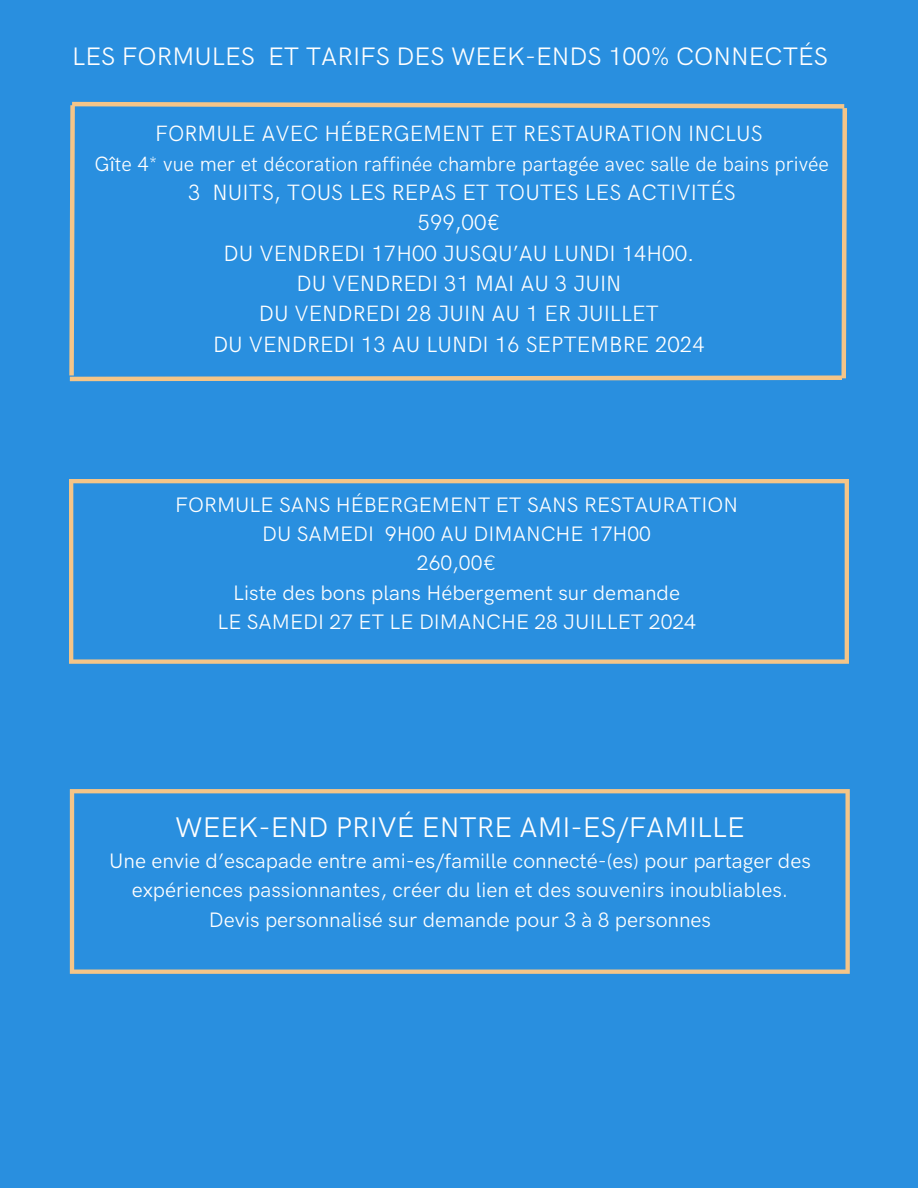
<style>
.page{position:relative;width:918px;height:1188px;background:#298fdf}
.page>*{position:absolute;margin:0;border:0;box-sizing:border-box;transform-origin:0 0}
.t1{font:28.5px "HK Grotesk Pro";color:#fff}
.t2{font:25.35px "HK Grotesk Pro";color:#fff}
.t3{font:300 22.2px/30.3px "HK Grotesk";color:#fff;text-align:center}
.t4{font:21px/29.2px "HK Grotesk Pro";color:#fff;text-align:center}
.t5{font:300 20.7px "HK Grotesk";color:#fff}
</style>
<div class="page">
<svg style="left:69px;top:479px;width:780px;height:185px"></svg>
<svg style="left:70px;top:789px;width:779px;height:185px"></svg>
<svg style="left:69px;top:101px;width:778px;height:281px"></svg>
<h1 class="t2" style="left:72px;top:42px;width:758px">LES FORMULES ET TARIFS DES WEEK-ENDS 100% CONNECTÉS</h1>
<p class="t3" style="left:155px;top:120px;width:609px">FORMULE AVEC HÉBERGEMENT ET RESTAURATION INCLUS</p>
<p class="t5" style="left:95px;top:152px;width:736px">Gîte 4* vue mer et décoration raffinée chambre partagée avec salle de bains privée</p>
<p class="t3" style="left:188px;top:178px;width:549px">3 NUITS, TOUS LES REPAS ET TOUTES LES ACTIVITÉS<br>599,00€<br>DU VENDREDI 17H00 JUSQU’AU LUNDI 14H00.<br>DU VENDREDI 31 MAI AU 3 JUIN<br>DU VENDREDI 28 JUIN AU 1 ER JUILLET<br>DU VENDREDI 13 AU LUNDI 16 SEPTEMBRE 2024</p>
<p class="t4" style="left:175px;top:491px;width:564px">FORMULE SANS HÉBERGEMENT ET SANS RESTAURATION DU SAMEDI 9H00 AU DIMANCHE 17H00<br>260,00€<br>Liste des bons plans Hébergement sur demande<br>LE SAMEDI 27 ET LE DIMANCHE 28 JUILLET 2024</p>
<p class="t1" style="left:175px;top:811px;width:571px">WEEK-END PRIVÉ ENTRE AMI-ES/FAMILLE</p>
<p class="t4" style="left:109px;top:847px;width:703px">Une envie d’escapade entre ami-es/famille connecté-(es) pour partager des expériences passionnantes, créer du lien et des souvenirs inoubliables.</p>
<p class="t4" style="left:209px;top:906px;width:504px">Devis personnalisé sur demande pour 3 à 8 personnes</p>
</div>
